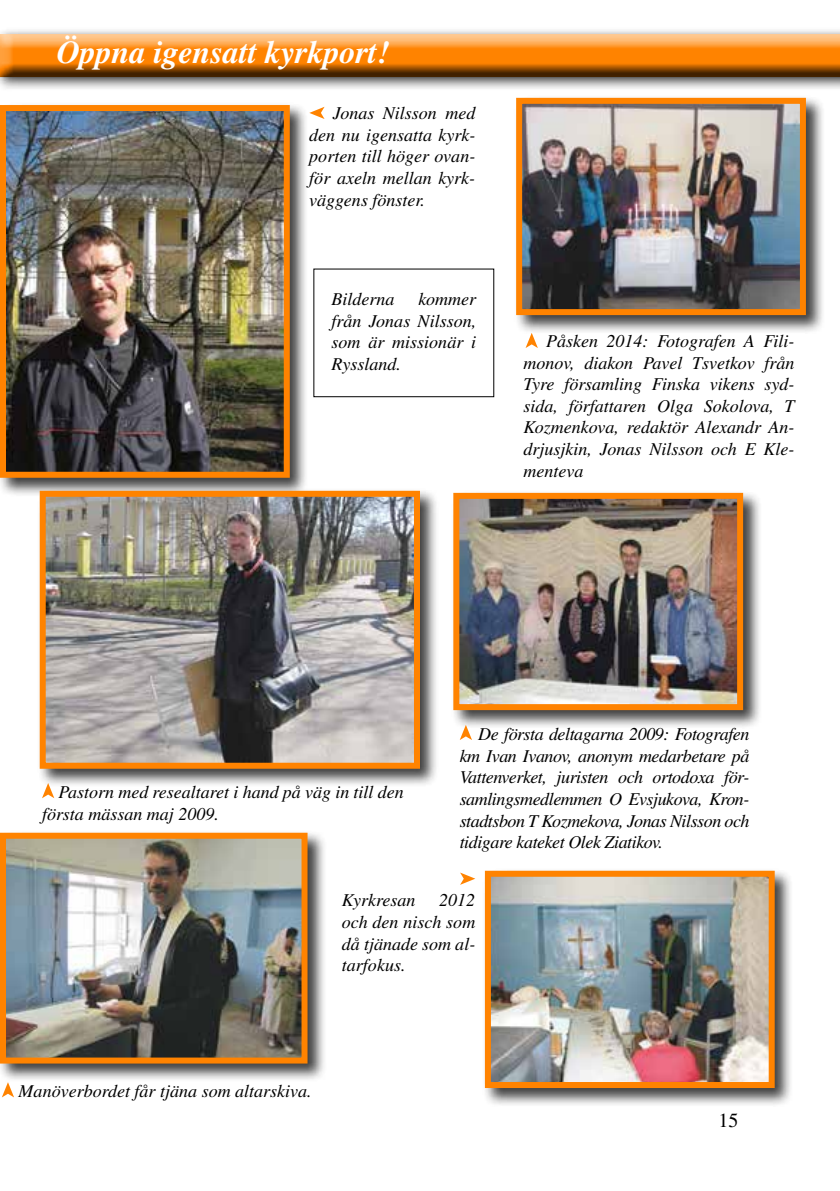
<style>
.page{position:relative;width:840px;height:1191px;background:#fff}
.page>*{position:absolute;margin:0;border:0;box-sizing:border-box;transform-origin:0 0}
.t1{font:italic 700 32px "Times";color:#fff}
.t2{font:20px "Times";color:#000}
.t3{font:italic 18px/21.6px "Times";color:#000;text-align:justify}
</style>
<div class="page">
<div style="left:0;top:27px;width:839px;height:65px;background:#000;opacity:.75"></div>
<div style="left:0;top:31px;width:839px;height:42px;background:#fff;opacity:.75"></div>
<div style="left:0;top:37px;width:839px;height:42px;background:#000;opacity:.75"></div>
<div style="left:0;top:830px;width:327px;height:253px;background:#000;opacity:.75"></div>
<img style="left:7px;top:839px;width:293px;height:217px">
<div style="left:0;top:832px;width:307px;height:231px;border:6px solid #ff8300"></div>
<div style="left:0;top:102px;width:309px;height:395px;background:#000;opacity:.75"></div>
<img style="left:7px;top:112px;width:275px;height:359px">
<div style="left:0;top:105px;width:289px;height:373px;border:6px solid #ff8300"></div>
<div style="left:37px;top:488px;width:402px;height:300px;background:#000;opacity:.75"></div>
<img style="left:47px;top:498px;width:366px;height:263px">
<div style="left:40px;top:491px;width:380px;height:277px;border:6px solid #ff8300"></div>
<div style="left:513px;top:95px;width:311px;height:239px;background:#000;opacity:.75"></div>
<img style="left:523px;top:105px;width:275px;height:203px">
<div style="left:516px;top:98px;width:289px;height:217px;border:6px solid #ff8300"></div>
<div style="left:482px;top:868px;width:311px;height:239px;background:#000;opacity:.75"></div>
<img style="left:491px;top:877px;width:276px;height:204px">
<div style="left:484px;top:870px;width:290px;height:218px;border:6px solid #ff8300"></div>
<div style="left:450px;top:490px;width:311px;height:239px;background:#000;opacity:.75"></div>
<img style="left:460px;top:500px;width:275px;height:203px">
<div style="left:453px;top:493px;width:289px;height:217px;border:6px solid #ff8300"></div>
<svg style="left:309px;top:107px;width:15px;height:12px"></svg>
<svg style="left:2px;top:1082px;width:12px;height:15px"></svg>
<svg style="left:525px;top:333px;width:12px;height:15px"></svg>
<svg style="left:42px;top:783px;width:12px;height:15px"></svg>
<svg style="left:459px;top:725px;width:13px;height:15px"></svg>
<svg style="left:460px;top:872px;width:15px;height:13px"></svg>
<h1 class="t1" style="left:57px;top:33px;width:334px">Öppna igensatt kyrkport!</h1>
<p class="t3" style="left:309px;top:102px;width:167px;text-indent:24px">Jonas Nilsson med den nu igensatta kyrk&shy;porten till höger ovan&shy;för axeln mellan kyrk&shy;väggens fönster.</p>
<p class="t3" style="left:331px;top:288px;width:146px;text-indent:87px">kommer från Jonas Nilsson, som är missionär i Ryssland.</p>
<p class="t3" style="left:331px;top:288px;width:64px">Bilderna</p>
<p class="t3" style="left:523px;top:330px;width:272px;text-indent:23px">Påsken 2014: Fotografen A Fili&shy;monov, diakon Pavel Tsvetkov från Tyre församling Finska vikens syd&shy;sida, författaren Olga Sokolova, T Kozmenkova, redaktör Alexandr An&shy;drjusjkin, Jonas Nilsson och E Kle&shy;menteva</p>
<p class="t3" style="left:42px;top:781px;width:363px;text-indent:17px">Pastorn med resealtaret i hand på väg in till den första mässan maj 2009.</p>
<p class="t3" style="left:459px;top:723px;width:291px;text-indent:19px">De första deltagarna 2009: Fotografen km Ivan Ivanov, anonym medarbetare på Vattenverket, juristen och ortodoxa för&shy;samlingsmedlemmen O Evsjukova, Kron&shy;stadtsbon T Kozmekova, Jonas Nilsson och tidigare kateket Olek Ziatikov.</p>
<p class="t3" style="left:342px;top:889px;width:75px">Kyrkresan</p>
<p class="t3" style="left:342px;top:889px;width:135px;text-indent:97px">2012 och den nisch som då tjänade som al&shy;tarfokus.</p>
<p class="t3" style="left:19px;top:1080px;width:294px">Manöverbordet får tjäna som altarskiva.</p>
<p class="t2" style="left:718px;top:1109px;width:21px">15</p>
</div>
